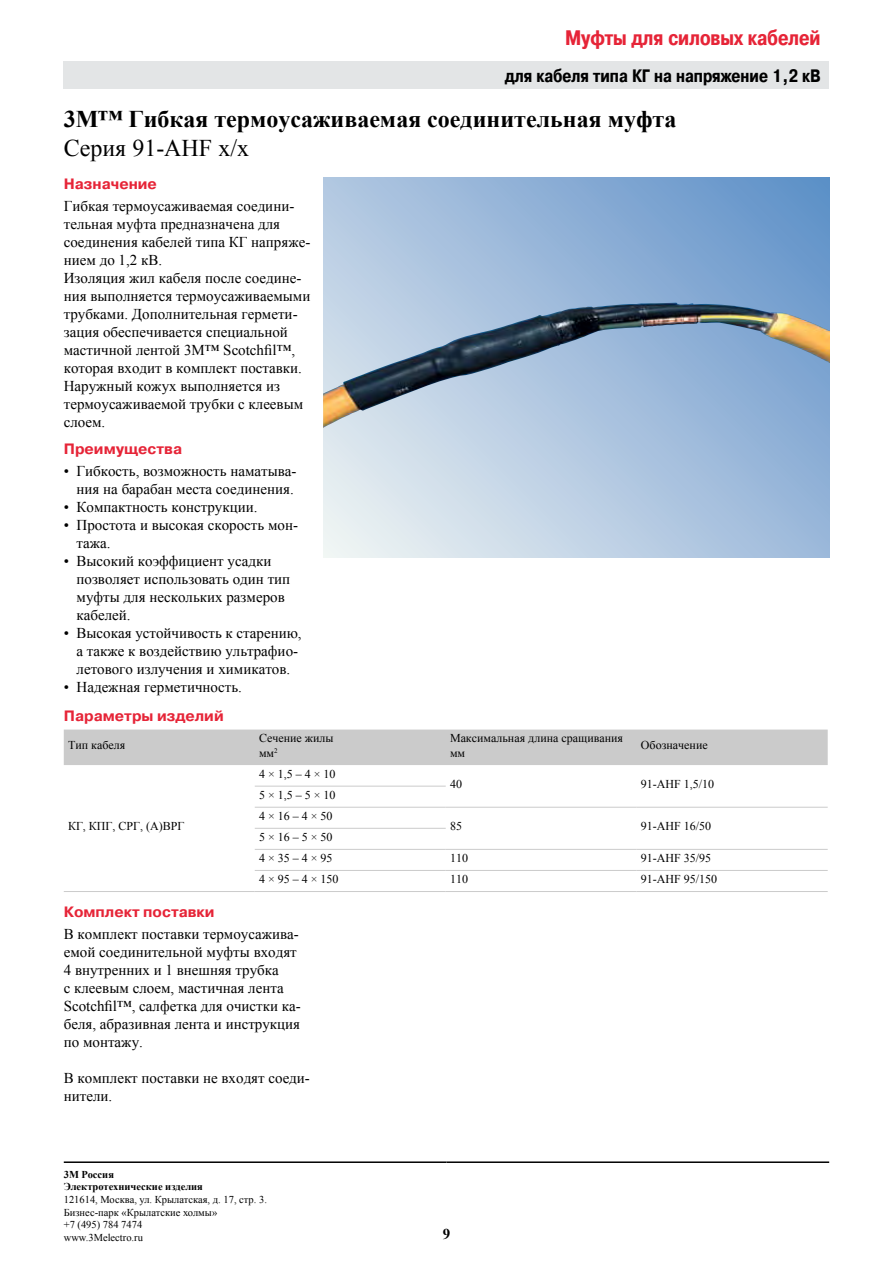
<style>
.page{position:relative;width:893px;height:1263px;background:#fff}
.page>*{position:absolute;margin:0;border:0;box-sizing:border-box;transform-origin:0 0}
.t1{font:700 24px "Times New Roman";color:#000}
.t2{font:24px "Times New Roman";color:#000}
.t3{font:700 21px "Pragmatica Cond C";color:#e62437}
.t4{font:700 18px "Pragmatica Cond C";color:#000}
.t5{font:15px/18px "Times New Roman";color:#000}
.t6{font:700 15px "Pragmatica C";color:#e62437}
.t7{font:12px/14.4px "Times New Roman";color:#000}
.t8{font:10.5px/12.6px "Times New Roman";color:#000}
.t9{font:700 10.5px/12.5px "Times New Roman";color:#000}
</style>
<div class="page">
<hr style="left:64px;top:1161px;width:382px;height:2px;background:#000">
<hr style="left:446px;top:1161px;width:383px;height:2px;background:#000">
<div style="left:64px;top:729px;width:764px;height:36px;background:#cbcbcb"></div>
<hr style="left:64px;top:891px;width:191px;height:1px;background:#cbcbcb">
<hr style="left:255px;top:891px;width:191px;height:1px;background:#cbcbcb">
<hr style="left:446px;top:891px;width:191px;height:1px;background:#cbcbcb">
<hr style="left:637px;top:891px;width:191px;height:1px;background:#cbcbcb">
<hr style="left:255px;top:786px;width:191px;height:1px;background:#cbcbcb">
<hr style="left:255px;top:807px;width:191px;height:1px;background:#cbcbcb">
<hr style="left:255px;top:828px;width:191px;height:1px;background:#cbcbcb">
<hr style="left:255px;top:849px;width:191px;height:1px;background:#cbcbcb">
<hr style="left:255px;top:870px;width:191px;height:1px;background:#cbcbcb">
<hr style="left:446px;top:807px;width:191px;height:1px;background:#cbcbcb">
<hr style="left:637px;top:807px;width:191px;height:1px;background:#cbcbcb">
<hr style="left:446px;top:849px;width:191px;height:1px;background:#cbcbcb">
<hr style="left:637px;top:849px;width:191px;height:1px;background:#cbcbcb">
<hr style="left:446px;top:870px;width:191px;height:1px;background:#cbcbcb">
<hr style="left:637px;top:870px;width:191px;height:1px;background:#cbcbcb">
<svg style="left:323px;top:177px;width:506px;height:381px;background:#a6c0dd"></svg>
<img style="left:323px;top:303px;width:506px;height:125px">
<div style="left:64px;top:62px;width:765px;height:27px;background:#e3e5e6"></div>
<h2 class="t3" style="left:565px;top:26px;width:257px">Муфты для силовых кабелей</h2>
<p class="t4" style="left:505px;top:66px;width:317px">для кабеля типа КГ на напряжение 1,2 кВ</p>
<h1 class="t1" style="left:64px;top:102px;width:614px">3M™ Гибкая термоусаживаемая соединительная муфта</h1>
<h1 class="t2" style="left:64px;top:131px;width:187px">Серия 91-AHF x/x</h1>
<p class="t6" style="left:64px;top:175px;width:95px">Назначение</p>
<p class="t5" style="left:64px;top:197px;width:248px">Гибкая термоусаживаемая соедини&shy;тельная муфта предназначена для соединения кабелей типа КГ напряже&shy;нием до 1,2 кВ.<br>Изоляция жил кабеля после соедине&shy;ния выполняется термоусаживаемыми трубками. Дополнительная гермети&shy;зация обеспечивается специальной мастичной лентой 3M™ Scotchfil™, которая входит в комплект поставки.<br>Наружный кожух выполняется из термоусаживаемой трубки с клеевым слоем.</p>
<p class="t6" style="left:64px;top:440px;width:120px">Преимущества</p>
<p class="t5" style="left:64px;top:462px;width:234px;text-align:right">• Гибкость, возможность наматыва&shy;ния на барабан места соединения.</p>
<p class="t5" style="left:64px;top:498px;width:195px">• Компактность конструкции.</p>
<p class="t5" style="left:77px;top:516px;width:223px;text-indent:-13px">• Простота и высокая скорость мон&shy;тажа.</p>
<p class="t5" style="left:77px;top:552px;width:215px;text-indent:-13px">• Высокий коэффициент усадки позволяет использовать один тип муфты для нескольких размеров кабелей.</p>
<p class="t5" style="left:77px;top:624px;width:227px;text-indent:-13px">• Высокая устойчивость к старению, а также к воздействию ультрафио&shy;летового излучения и химикатов.</p>
<p class="t5" style="left:64px;top:678px;width:180px">• Надежная герметичность.</p>
<p class="t6" style="left:64px;top:708px;width:161px">Параметры изделий</p>
<p class="t7" style="left:68px;top:738px;width:59px">Тип кабеля</p>
<p class="t7" style="left:259px;top:731px;width:76px">Сечение жилы мм<sup>2</sup></p>
<p class="t7" style="left:450px;top:731px;width:175px">Максимальная длина сращивания мм</p>
<p class="t7" style="left:641px;top:738px;width:68px">Обозначение</p>
<p class="t7" style="left:68px;top:819px;width:118px">КГ, КПГ, СРГ, (А)ВРГ</p>
<p class="t7" style="left:259px;top:766px;width:78px">4 × 1,5 – 4 × 10</p>
<p class="t7" style="left:259px;top:784px;width:78px;line-height:21.1px">5 × 1,5 – 5 × 10<br>4 × 16 – 4 × 50</p>
<p class="t7" style="left:259px;top:826px;width:75px;line-height:21.1px">5 × 16 – 5 × 50<br>4 × 35 – 4 × 95</p>
<p class="t7" style="left:450px;top:777px;width:13px">40</p>
<p class="t7" style="left:641px;top:777px;width:75px">91-AHF 1,5/10</p>
<p class="t7" style="left:450px;top:819px;width:13px">85</p>
<p class="t7" style="left:641px;top:819px;width:72px">91-AHF 16/50</p>
<p class="t7" style="left:450px;top:850px;width:19px">110</p>
<p class="t7" style="left:641px;top:850px;width:72px">91-AHF 35/95</p>
<p class="t7" style="left:259px;top:872px;width:81px">4 × 95 – 4 × 150</p>
<p class="t7" style="left:450px;top:872px;width:19px">110</p>
<p class="t7" style="left:641px;top:872px;width:78px">91-AHF 95/150</p>
<p class="t6" style="left:64px;top:903px;width:152px">Комплект поставки</p>
<p class="t5" style="left:64px;top:925px;width:239px">В комплект поставки термоусажива&shy;емой соединительной муфты входят<br>4 внутренних и 1 внешняя трубка<br>с клеевым слоем, мастичная лента<br>Scotchfil™, салфетка для очистки ка&shy;беля, абразивная лента и инструкция по монтажу.</p>
<p class="t5" style="left:64px;top:1069px;width:248px">В комплект поставки не входят соеди&shy;нители.</p>
<p class="t9" style="left:64px;top:1168px;width:141px">3М Россия<br>Электротехнические изделия</p>
<p class="t8" style="left:64px;top:1193px;width:205px">121614, Москва, ул. Крылатская, д. 17, стр. 3.<br>Бизнес-парк «Крылатские холмы»<br>+7 (495) 784 7474<br>www.3Melectro.ru</p>
</div>
